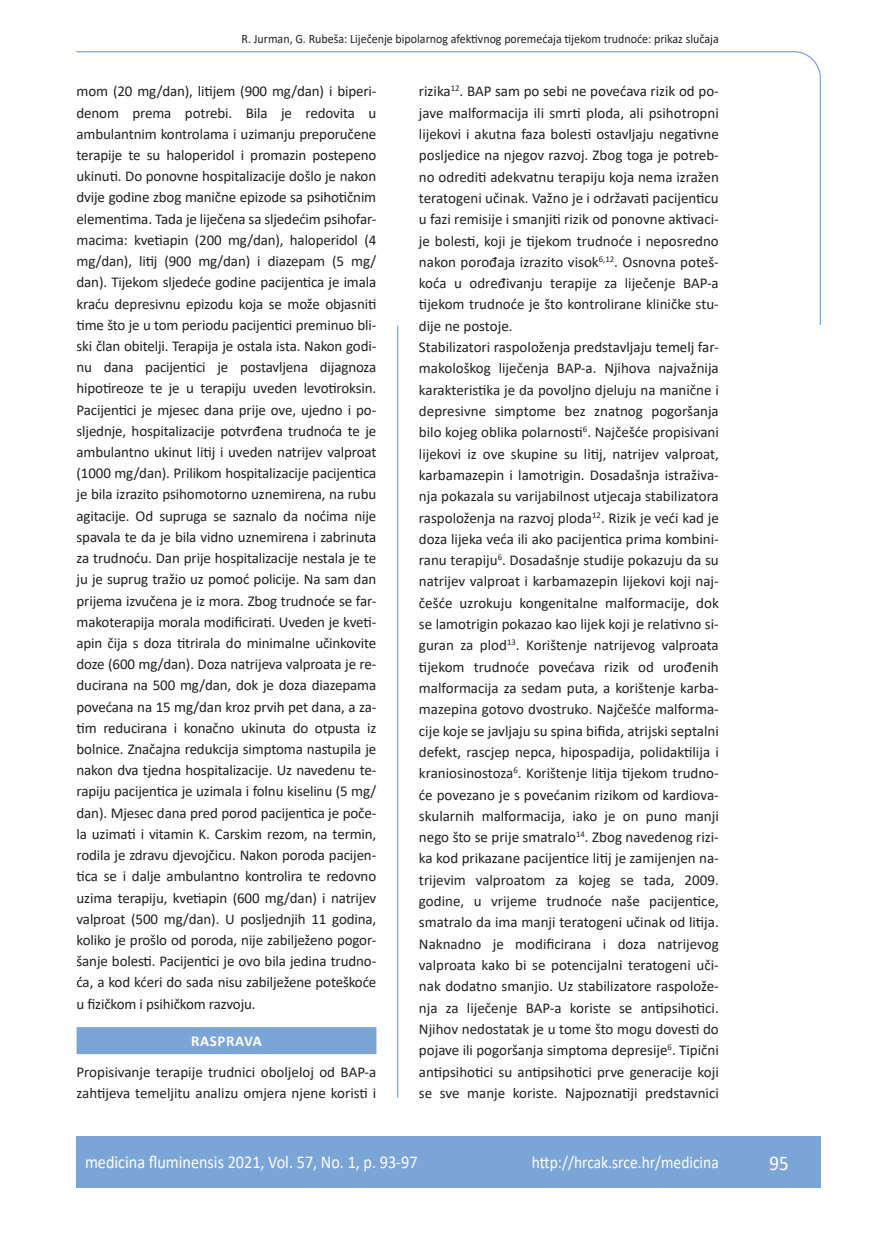
<style>
.page{position:relative;width:872px;height:1234px;background:#fff}
.page>*{position:absolute;margin:0;border:0;box-sizing:border-box;transform-origin:0 0}
.t1{font:21px "Calibri";color:#fff;scale:.9 1}
.t2{font:18px "Calibri";color:#fff;scale:.9 1}
.t3{font:17.25px "Calibri";color:#fff;scale:.9 1}
.osnovni_tekst{font:15px/21.3px "Calibri";color:#231f20;text-align:justify}
.naslov_ruler{font:700 15px "Calibri";letter-spacing:.04em;color:#fff}
.glava{font:12.75px "Calibri";color:#231f20;scale:.94 1}
</style>
<div class="page">
<svg style="left:76px;top:51px;width:745px;height:275px"></svg>
<hr style="left:397px;top:325px;width:1px;height:772px;background:#7ca5d7">
<div style="left:77px;top:1135px;width:744px;height:51px;background:#7ca5d7"></div>
<div style="left:77px;top:1026px;width:299px;height:27px;background:#7ca5d7"></div>
<p class="glava" style="left:241px;top:29px;width:509px">R. Jurman, G. Rubeša: Liječenje bipolarnog afektivnog poremećaja tijekom trudnoće: prikaz slučaja</p>
<p class="osnovni_tekst" style="left:77px;top:80px;width:301px">mom (20 mg/dan), litijem (900 mg/dan) i biperi&shy;denom prema potrebi. Bila je redovita u ambulantnim kontrolama i uzimanju preporučene terapije te su haloperidol i promazin postepeno ukinuti. Do ponovne hospitalizacije došlo je nakon dvije godine zbog manične epizode sa psihotičnim elementima. Tada je liječena sa sljedećim psihofar&shy;macima: kvetiapin (200 mg/dan), haloperidol (4 mg/dan), litij (900 mg/dan) i diazepam (5 mg/ dan). Tijekom sljedeće godine pacijentica je imala kraću depresivnu epizodu koja se može objasniti time što je u tom periodu pacijentici preminuo bli&shy;ski član obitelji. Terapija je ostala ista. Nakon godi&shy;nu dana pacijentici je postavljena dijagnoza hipotireoze te je u terapiju uveden levotiroksin.<br>Pacijentici je mjesec dana prije ove, ujedno i po&shy;sljednje, hospitalizacije potvrđena trudnoća te je ambulantno ukinut litij i uveden natrijev valproat (1000 mg/dan). Prilikom hospitalizacije pacijentica je bila izrazito psihomotorno uznemirena, na rubu agitacije. Od supruga se saznalo da noćima nije spavala te da je bila vidno uznemirena i zabrinuta za trudnoću. Dan prije hospitalizacije nestala je te ju je suprug tražio uz pomoć policije. Na sam dan prijema izvučena je iz mora. Zbog trudnoće se far&shy;makoterapija morala modificirati. Uveden je kveti&shy;apin čija s doza titrirala do minimalne učinkovite doze (600 mg/dan). Doza natrijeva valproata je re&shy;ducirana na 500 mg/dan, dok je doza diazepama povećana na 15 mg/dan kroz prvih pet dana, a za&shy;tim reducirana i konačno ukinuta do otpusta iz bolnice. Značajna redukcija simptoma nastupila je nakon dva tjedna hospitalizacije. Uz navedenu te&shy;rapiju pacijentica je uzimala i folnu kiselinu (5 mg/ dan). Mjesec dana pred porod pacijentica je poče&shy;la uzimati i vitamin K. Carskim rezom, na termin, rodila je zdravu djevojčicu. Nakon poroda pacijen&shy;tica se i dalje ambulantno kontrolira te redovno uzima terapiju, kvetiapin (600 mg/dan) i natrijev valproat (500 mg/dan). U posljednjih 11 godina, koliko je prošlo od poroda, nije zabilježeno pogor&shy;šanje bolesti. Pacijentici je ovo bila jedina trudno&shy;ća, a kod kćeri do sada nisu zabilježene poteškoće u fizičkom i psihičkom razvoju.</p>
<p class="naslov_ruler" style="left:191px;top:1030px;width:72px">RASPRAVA</p>
<p class="osnovni_tekst" style="left:77px;top:1060px;width:301px">Propisivanje terapije trudnici oboljeloj od BAP-a zahtijeva temeljitu analizu omjera njene koristi i</p>
<p class="osnovni_tekst" style="left:419px;top:80px;width:301px">rizika<sup>12</sup>. BAP sam po sebi ne povećava rizik od po&shy;jave malformacija ili smrti ploda, ali psihotropni lijekovi i akutna faza bolesti ostavljaju negativne posljedice na njegov razvoj. Zbog toga je potreb&shy;no odrediti adekvatnu terapiju koja nema izražen teratogeni učinak. Važno je i održavati pacijenticu u fazi remisije i smanjiti rizik od ponovne aktivaci&shy;je bolesti, koji je tijekom trudnoće i neposredno nakon porođaja izrazito visok<sup>6,12</sup>. Osnovna poteš&shy;koća u određivanju terapije za liječenje BAP-a tijekom trudnoće je što kontrolirane kliničke stu&shy;dije ne postoje.</p>
<p class="osnovni_tekst" style="left:419px;top:336px;width:301px">Stabilizatori raspoloženja predstavljaju temelj far&shy;makološkog liječenja BAP-a. Njihova najvažnija karakteristika je da povoljno djeluju na manične i depresivne simptome bez znatnog pogoršanja bilo kojeg oblika polarnosti<sup>6</sup>. Najčešće propisivani lijekovi iz ove skupine su litij, natrijev valproat, karbamazepin i lamotrigin. Dosadašnja istraživa&shy;nja pokazala su varijabilnost utjecaja stabilizatora raspoloženja na razvoj ploda<sup>12</sup>. Rizik je veći kad je doza lijeka veća ili ako pacijentica prima kombini&shy;ranu terapiju<sup>6</sup>. Dosadašnje studije pokazuju da su natrijev valproat i karbamazepin lijekovi koji naj&shy;češće uzrokuju kongenitalne malformacije, dok se lamotrigin pokazao kao lijek koji je relativno si&shy;guran za plod<sup>13</sup>. Korištenje natrijevog valproata tijekom trudnoće povećava rizik od urođenih malformacija za sedam puta, a korištenje karba&shy;mazepina gotovo dvostruko. Najčešće malforma&shy;cije koje se javljaju su spina bifida, atrijski septalni defekt, rascjep nepca, hipospadija, polidaktilija i kraniosinostoza<sup>6</sup>. Korištenje litija tijekom trudno&shy;će povezano je s povećanim rizikom od kardiova&shy;skularnih malformacija, iako je on puno manji nego što se prije smatralo<sup>14</sup>. Zbog navedenog rizi&shy;ka kod prikazane pacijentice litij je zamijenjen na&shy;trijevim valproatom za kojeg se tada, 2009. godine, u vrijeme trudnoće naše pacijentice, smatralo da ima manji teratogeni učinak od litija.<br>Naknadno je modificirana i doza natrijevog valproata kako bi se potencijalni teratogeni uči&shy;nak dodatno smanjio. Uz stabilizatore raspolože&shy;nja za liječenje BAP-a koriste se antipsihotici.<br>Njihov nedostatak je u tome što mogu dovesti do pojave ili pogoršanja simptoma depresije<sup>6</sup>. Tipični antipsihotici su antipsihotici prve generacije koji se sve manje koriste. Najpoznatiji predstavnici</p>
<p class="t2" style="left:85px;top:1149px;width:371px">medicina fluminensis 2021, Vol. 57, No. 1, p. 93-97</p>
<p class="t3" style="left:532px;top:1150px;width:209px">http://hrcak.srce.hr/medicina</p>
<p class="t1" style="left:769px;top:1147px;width:23px">95</p>
</div>
